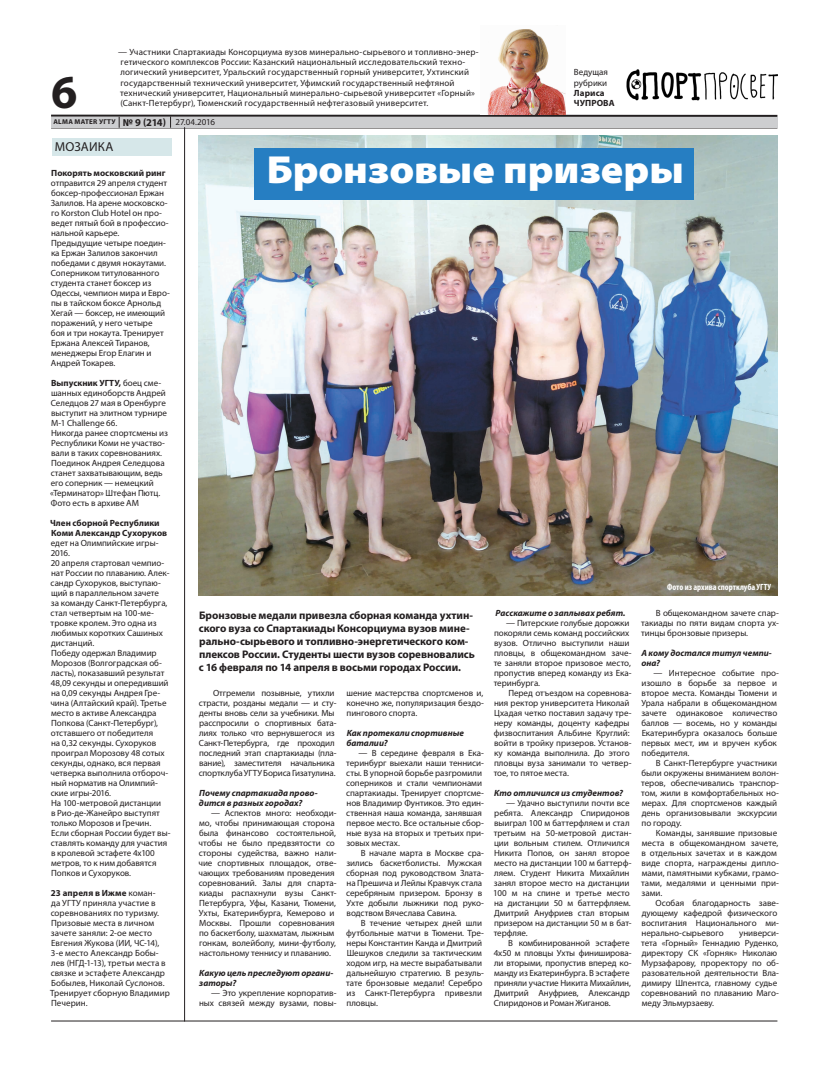
<style>
.page{position:relative;width:820px;height:1078px;background:#fff}
.page>*{position:absolute;margin:0;border:0;box-sizing:border-box;transform-origin:0 0}
.t1{font:700 47.4px "Myriad Pro";color:#231f20}
.t2{font:900 semi-expanded 39.3px "Myriad Pro";color:#fff}
.t3{font:13px "Myriad Pro";letter-spacing:.015em;color:#231f20}
.t4{font:700 11px/13px "Myriad Pro";letter-spacing:-.005em;color:#231f20}
.t5{font:9px/10px "Myriad Pro";letter-spacing:-.005em;color:#231f20}
.t6{font:9px/10px "Myriad Pro";letter-spacing:.015em;color:#231f20}
.t7{font:italic 700 9px/10px "Myriad Pro";color:#231f20}
.t8{font:700 9px/10px "Myriad Pro";color:#231f20}
.t9{font:700 condensed 9px "Myriad Pro";color:#fff}
.t10{font:700 7px "Myriad Pro";letter-spacing:.04em;color:#231f20}
.s1{font-size:10.5px}
.s2{font-weight:400;font-size:9px}
.s3{font-weight:700}
</style>
<div class="page">
<hr style="left:51px;top:128px;width:726px;height:1px;background:#231f20">
<hr style="left:51px;top:115px;width:726px;height:2px;background:#231f20">
<div style="left:51px;top:117px;width:726px;height:11px;background:#cdced0"></div>
<svg style="left:170px;top:116px;width:1px;height:12px"></svg>
<hr style="left:51px;top:1020px;width:726px;height:1px;background:#231f20">
<img style="left:487px;top:29px;width:78px;height:86px">
<img style="left:626px;top:69px;width:151px;height:32px">
<img style="left:198px;top:135px;width:578px;height:460px">
<hr style="left:184px;top:127px;width:1px;height:894px;background:#231f20">
<div style="left:254px;top:148px;width:439px;height:51px;background:#267ec2"></div>
<div style="left:52px;top:138px;width:119px;height:17px;background:#d6e7e9"></div>
<p class="t6" style="left:118px;top:47px;width:361px">— Участники Спартакиады Консорциума вузов минерально-сырьевого и топливно-энер&shy;гетического комплексов России: Казанский национальный исследовательский техно&shy;логический университет, Уральский государственный горный университет, Ухтинский государственный технический университет, Уфимский государственный нефтяной технический университет, Национальный минерально-сырьевой университет «Горный» (Санкт-Петербург), Тюменский государственный нефтегазовый университет.</p>
<h1 class="t1" style="left:51px;top:61px;width:28px">6</h1>
<p class="t10" style="left:53px;top:117px;width:163px">ALMA MATER УГТУ <span class="s1">№ 9 (214)</span> <span class="s2">27.04.2016</span></p>
<h3 class="t3" style="left:55px;top:138px;width:60px">МОЗАИКА</h3>
<p class="t5" style="left:573px;top:67px;width:35px">Ведущая рубрики</p>
<p class="t8" style="left:573px;top:87px;width:42px">Лариса<br>ЧУПРОВА</p>
<p class="t8" style="left:51px;top:167px;width:116px">Покорять московский ринг</p>
<p class="t5" style="left:51px;top:177px;width:121px">отправится 29 апреля студент боксер-профессионал Ержан<br>Залилов. На арене московско&shy;го Korston Club Hotel он про&shy;ведет пятый бой в профессио&shy;нальной карьере.<br>Предыдущие четыре поедин&shy;ка Ержан Залилов закончил победами с двумя нокаутами.<br>Соперником титулованного студента станет боксер из<br>Одессы, чемпион мира и Евро&shy;пы в тайском боксе Арнольд<br>Хегай — боксер, не имеющий поражений, у него четыре<br>боя и три нокаута. Тренирует<br>Ержана Алексей Тиранов, менеджеры Егор Елагин и<br>Андрей Токарев.</p>
<p class="t5" style="left:50px;top:377px;width:119px"><span class="s3">Выпускник УГТУ,</span> боец сме&shy;шанных единоборств Андрей<br>Селедцов 27 мая в Оренбурге выступит на элитном турнире<br>M-1 Challenge 66.<br>Никогда ранее спортсмены из<br>Республики Коми не участво&shy;вали в таких соревнованиях.<br>Поединок Андрея Селедцова станет захватывающим, ведь его соперник — немецкий «Терминатор» Штефан Пютц.<br>Фото есть в архиве АМ</p>
<p class="t8" style="left:50px;top:517px;width:118px">Член сборной Республики<br>Коми Александр Сухоруков</p>
<p class="t5" style="left:50px;top:537px;width:121px">едет на Олимпийские игры-<br>2016.<br>20 апреля стартовал чемпио&shy;нат России по плаванию. Алек&shy;сандр Сухоруков, выступаю&shy;щий в параллельном зачете<br>за команду Санкт-Петербурга, стал четвертым на 100-ме&shy;тровке кролем. Это одна из любимых коротких Сашиных дистанций.<br>Победу одержал Владимир<br>Морозов (Волгоградская об&shy;ласть), показавший результат<br>48,09 секунды и опередивший на 0,09 секунды Андрея Гре&shy;чина (Алтайский край). Третье место в активе Александра<br>Попкова (Санкт-Петербург), отставшего от победителя<br>на 0,32 секунды. Сухоруков проиграл Морозову 48 сотых секунды, однако, вся первая четверка выполнила отбороч&shy;ный норматив на Олимпий&shy;ские игры-2016.<br>На 100-метровой дистанции<br>в Рио-де-Жанейро выступят только Морозов и Гречин.<br>Если сборная России будет вы&shy;ставлять команду для участия в кролевой эстафете 4х100 метров, то к ним добавятся<br>Попков и Сухоруков.</p>
<p class="t5" style="left:50px;top:887px;width:121px"><span class="s3">23 апреля в Ижме</span> коман-<br>да УГТУ приняла участие в соревнованиях по туризму.<br>Призовые места в личном зачете заняли: 2-ое место<br>Евгения Жукова (ИИ, ЧС-14),<br>3-е место Александр Бобы&shy;лев (НГД-1-13), третьи места в связке и эстафете Александр<br>Бобылев, Николай Суслонов.<br>Тренирует сборную Владимир<br>Печерин.</p>
<h2 class="t2" style="left:266px;top:147px;width:418px">Бронзовые призеры</h2>
<p class="t4" style="left:199px;top:608px;width:277px">Бронзовые медали привезла сборная команда ухтин&shy;ского вуза со Спартакиады Консорциума вузов мине&shy;рально-сырьевого и топливно-энергетического ком&shy;плексов России. Студенты шести вузов соревновались с 16 февраля по 14 апреля в восьми городах России.</p>
<p class="t5" style="left:198px;top:687px;width:139px;text-indent:14px">Отгремели позывные, утихли страсти, розданы медали — и сту&shy;денты вновь сели за учебники. Мы расспросили о спортивных бата&shy;лиях только что вернувшегося из<br>Санкт-Петербурга, где проходил последний этап спартакиады (пла&shy;вание), заместителя начальника спортклуба УГТУ Бориса Гизатулина.</p>
<p class="t7" style="left:199px;top:787px;width:120px">Почему спартакиада прово&shy;дится в разных городах?</p>
<p class="t5" style="left:198px;top:807px;width:139px;text-indent:13px">— Аспектов много: необходи&shy;мо, чтобы принимающая сторона была финансово состоятельной, чтобы не было предвзятости со стороны судейства, важно нали&shy;чие спортивных площадок, отве&shy;чающих требованиям проведения соревнований. Залы для спарта&shy;киады распахнули вузы Санкт-<br>Петербурга, Уфы, Казани, Тюмени,<br>Ухты, Екатеринбурга, Кемерово и<br>Москвы. Прошли соревнования по баскетболу, шахматам, лыжным гонкам, волейболу, мини-футболу, настольному теннису и плаванию.</p>
<p class="t7" style="left:199px;top:967px;width:136px">Какую цель преследуют органи&shy;заторы?</p>
<p class="t5" style="left:199px;top:987px;width:139px;text-align:right">— Это укрепление корпоратив&shy;ных связей между вузами, повы-</p>
<p class="t5" style="left:346px;top:687px;width:139px;text-align:justify">шение мастерства спортсменов и, конечно же, популяризация бездо&shy;пингового спорта.</p>
<p class="t7" style="left:346px;top:727px;width:119px">Как протекали спортивные баталии?</p>
<p class="t5" style="left:346px;top:747px;width:139px;text-indent:12px">— В середине февраля в Ека&shy;теринбург выехали наши тенниси&shy;сты. В упорной борьбе разгромили соперников и стали чемпионами спартакиады. Тренирует спортсме&shy;нов Владимир Фунтиков. Это един&shy;ственная наша команда, занявшая первое место. Все остальные сбор&shy;ные вуза на вторых и третьих при&shy;зовых местах.</p>
<p class="t5" style="left:346px;top:847px;width:139px;text-indent:15px">В начале марта в Москве сра&shy;зились баскетболисты. Мужская сборная под руководством Злата&shy;на Прешича и Лейлы Кравчук стала серебряным призером. Бронзу в<br>Ухте добыли лыжники под руко&shy;водством Вячеслава Савина.</p>
<p class="t5" style="left:346px;top:917px;width:139px;text-indent:15px">В течение четырех дней шли футбольные матчи в Тюмени. Тре&shy;неры Константин Канда и Дмитрий<br>Шешуков следили за тактическим ходом игр, на месте вырабатывали дальнейшую стратегию. В резуль&shy;тате бронзовые медали! Серебро из Санкт-Петербурга привезли пловцы.</p>
<p class="t7" style="left:495px;top:607px;width:131px">Расскажите о заплывах ребят.</p>
<p class="t5" style="left:493px;top:617px;width:139px;text-indent:12px">— Питерские голубые дорожки покоряли семь команд российских вузов. Отлично выступили наши пловцы, в общекомандном заче&shy;те заняли второе призовое место, пропустив вперед команду из Ека&shy;теринбурга.</p>
<p class="t5" style="left:493px;top:687px;width:139px;text-indent:15px">Перед отъездом на соревнова&shy;ния ректор университета Николай<br>Цхадая четко поставил задачу тре&shy;неру команды, доценту кафедры физвоспитания Альбине Круглий: войти в тройку призеров. Установ&shy;ку команда выполнила. До этого пловцы вуза занимали то четвер&shy;тое, то пятое места.</p>
<p class="t7" style="left:494px;top:787px;width:130px">Кто отличился из студентов?</p>
<p class="t5" style="left:493px;top:797px;width:140px;text-indent:13px">— Удачно выступили почти все ребята. Александр Спиридонов выиграл 100 м баттерфляем и стал третьим на 50-метровой дистан&shy;ции вольным стилем. Отличился<br>Никита Попов, он занял второе место на дистанции 100 м баттерф&shy;ляем. Студент Никита Михайлин занял второе место на дистанции<br>100 м на спине и третье место на дистанции 50 м баттерфляем.<br>Дмитрий Ануфриев стал вторым призером на дистанции 50 м в бат&shy;терфляе.</p>
<p class="t5" style="left:493px;top:937px;width:139px;text-indent:14px">В комбинированной эстафете<br>4x50 м пловцы Ухты финиширова&shy;ли вторыми, пропустив вперед ко&shy;манду из Екатеринбурга. В эстафете приняли участие Никита Михайлин,<br>Дмитрий Ануфриев, Александр<br>Спиридонов и Роман Жиганов.</p>
<p class="t9" style="left:666px;top:581px;width:105px">Фото из архива спортклуба УГТУ</p>
<p class="t5" style="left:641px;top:607px;width:139px;text-align:justify;text-indent:15px">В общекомандном зачете спар&shy;такиады по пяти видам спорта ух&shy;тинцы бронзовые призеры.</p>
<p class="t7" style="left:641px;top:647px;width:132px">А кому достался титул чемпи&shy;она?</p>
<p class="t5" style="left:641px;top:667px;width:139px;text-indent:12px">— Интересное событие про&shy;изошло в борьбе за первое и второе места. Команды Тюмени и<br>Урала набрали в общекомандном зачете одинаковое количество баллов — восемь, но у команды<br>Екатеринбурга оказалось больше первых мест, им и вручен кубок победителя.</p>
<p class="t5" style="left:641px;top:757px;width:139px;text-indent:15px">В Санкт-Петербурге участники были окружены вниманием волон&shy;теров, обеспечивались транспор&shy;том, жили в комфортабельных но&shy;мерах. Для спортсменов каждый день организовывали экскурсии по городу.</p>
<p class="t5" style="left:641px;top:827px;width:139px;text-indent:15px">Команды, занявшие призовые места в общекомандном зачете, в отдельных зачетах и в каждом виде спорта, награждены дипло&shy;мами, памятными кубками, грамо&shy;тами, медалями и ценными при&shy;зами.</p>
<p class="t5" style="left:641px;top:897px;width:139px;text-indent:14px">Особая благодарность заве&shy;дующему кафедрой физического воспитания Национального ми&shy;нерально-сырьевого</p>
<p class="t5" style="left:641px;top:927px;width:139px;text-indent:98px">универси&shy;тета «Горный» Геннадию Руденко, директору СК «Горняк» Николаю<br>Мурзафарову, проректору по об&shy;разовательной деятельности Вла&shy;димиру Шпентса, главному судье соревнований по плаванию Маго&shy;меду Эльмурзаеву.</p>
</div>
